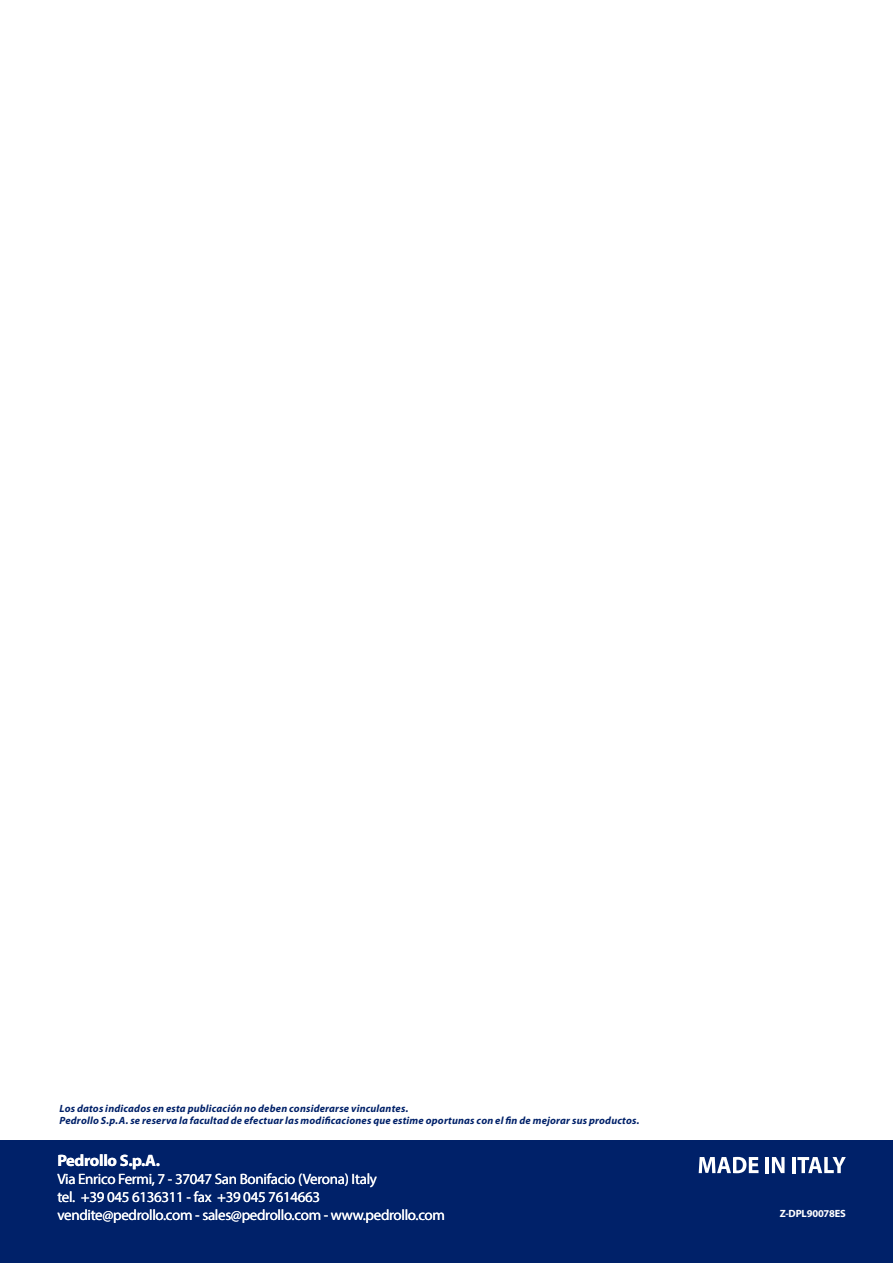
<style>
.page{position:relative;width:893px;height:1263px;background:#fff}
.page>*{position:absolute;margin:0;border:0;box-sizing:border-box;transform-origin:0 0}
.t1{font:700 16.5px "Myriad Pro";letter-spacing:-.02em;color:#fff}
.t2{font:15px/18px "Myriad Pro";letter-spacing:-.02em;color:#fff}
.t3{font:italic 700 10.5px/12.6px "Myriad Pro";letter-spacing:.02em;color:#002169}
.t4{font:700 10.5px "Myriad Pro";letter-spacing:-.02em;color:#fff}
</style>
<div class="page">
<div style="left:0;top:1141px;width:893px;height:122px;background:#002169"></div>
<svg style="left:699px;top:1157px;width:59px;height:16px"></svg>
<hr style="left:765px;top:1157px;width:4px;height:16px;background:#fff">
<svg style="left:772px;top:1157px;width:12px;height:16px"></svg>
<hr style="left:792px;top:1157px;width:4px;height:16px;background:#fff">
<svg style="left:797px;top:1157px;width:49px;height:16px"></svg>
<p class="t3" style="left:59px;top:1102px;width:582px">Los datos indicados en esta publicación no deben considerarse vinculantes.<br>Pedrollo S.p.A. se reserva la facultad de efectuar las modificaciones que estime oportunas con el fin de mejorar sus productos.</p>
<h1 class="t1" style="left:57px;top:1150px;width:104px">Pedrollo S.p.A.</h1>
<h2 class="t2" style="left:57px;top:1170px;width:389px">Via Enrico Fermi, 7 - 37047 San Bonifacio (Verona) Italy<br>tel. +39 045 6136311 - fax +39 045 7614663 vendite@pedrollo.com - sales@pedrollo.com - www.pedrollo.com</h2>
<p class="t4" style="left:780px;top:1207px;width:68px">Z-DPL90078ES</p>
</div>
